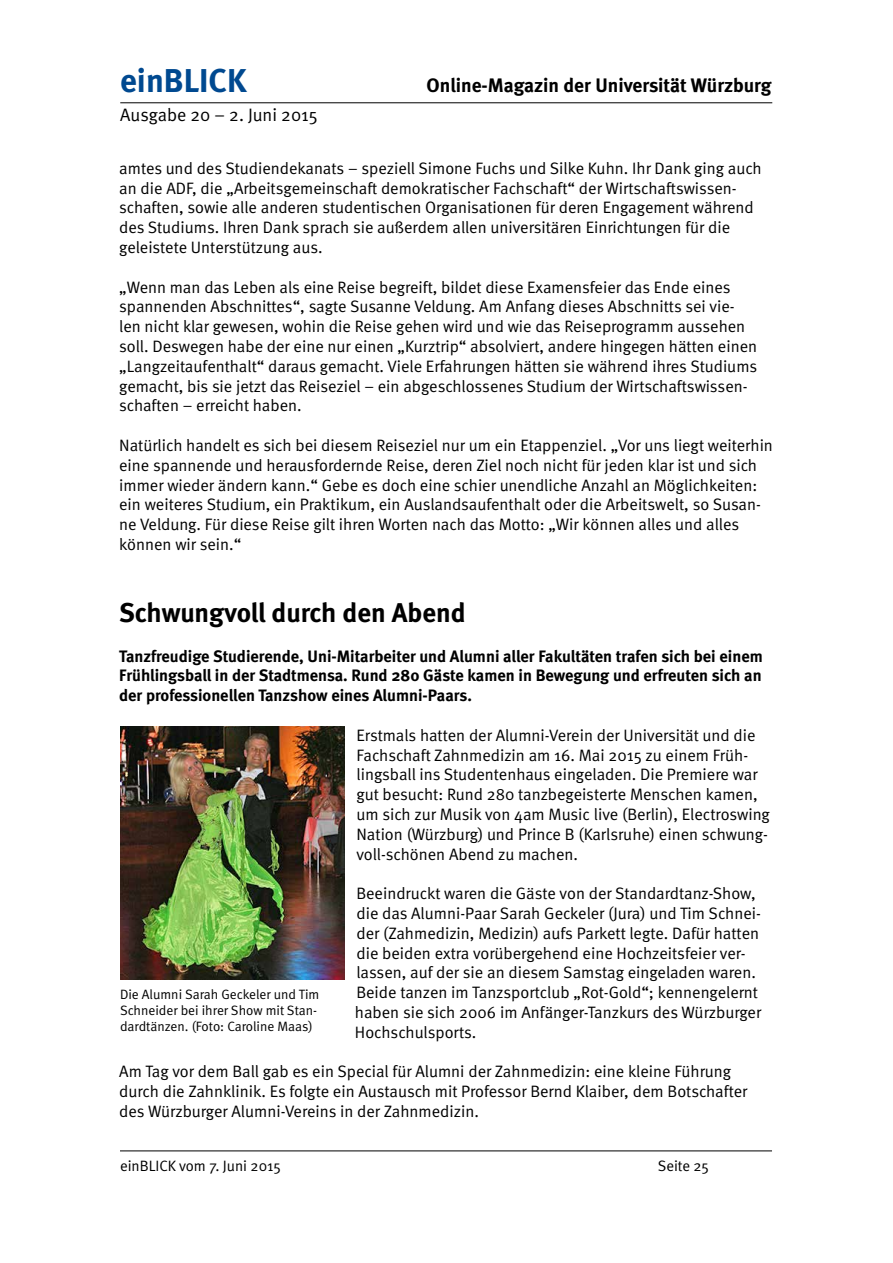
<style>
.page{position:relative;width:893px;height:1263px;background:#fff}
.page>*{position:absolute;margin:0;border:0;box-sizing:border-box;transform-origin:0 0}
.t1{font:700 33px "Meta";color:#004990}
.t2{font:700 27px "Meta";letter-spacing:-.005em;color:#000}
.t3{font:700 19.5px "Meta";color:#000}
.t4{font:18px "Meta Normal";color:#000}
.t5{font:16.5px/19.8px "Meta Normal";color:#000}
.t6{font:700 16.5px/19.8px "Meta";color:#000;text-align:justify}
.t7{font:15px "Meta Normal";color:#000}
.t8{font:13.5px/16.2px "Meta Normal";color:#000}
</style>
<div class="page">
<hr style="left:120px;top:102px;width:652px;height:1px;background:#000">
<hr style="left:120px;top:1150px;width:652px;height:1px;background:#000">
<img style="left:120px;top:727px;width:224px;height:252px">
<h1 class="t1" style="left:120px;top:61px;width:128px">einBLICK</h1>
<p class="t3" style="left:427px;top:74px;width:346px">Online-Magazin der Universität Würzburg</p>
<p class="t4" style="left:120px;top:105px;width:199px">Ausgabe 20 – 2. Juni 2015</p>
<p class="t5" style="left:119px;top:158px;width:644px">amtes und des Studiendekanats – speziell Simone Fuchs und Silke Kuhn. Ihr Dank ging auch an die ADF, die „Arbeitsgemeinschaft demokratischer Fachschaft“ der Wirtschaftswissen&shy;schaften, sowie alle anderen studentischen Organisationen für deren Engagement während des Studiums. Ihren Dank sprach sie außerdem allen universitären Einrichtungen für die geleistete Unterstützung aus.</p>
<p class="t5" style="left:119px;top:277px;width:640px">„Wenn man das Leben als eine Reise begreift, bildet diese Examensfeier das Ende eines spannenden Abschnittes“, sagte Susanne Veldung. Am Anfang dieses Abschnitts sei vie&shy;len nicht klar gewesen, wohin die Reise gehen wird und wie das Reiseprogramm aussehen soll. Deswegen habe der eine nur einen „Kurztrip“ absolviert, andere hingegen hätten einen „Langzeitaufenthalt“ daraus gemacht. Viele Erfahrungen hätten sie während ihres Studiums gemacht, bis sie jetzt das Reiseziel – ein abgeschlossenes Studium der Wirtschaftswissen&shy;schaften – erreicht haben.</p>
<p class="t5" style="left:119px;top:435px;width:655px">Natürlich handelt es sich bei diesem Reiseziel nur um ein Etappenziel. „Vor uns liegt weiterhin eine spannende und herausfordernde Reise, deren Ziel noch nicht für jeden klar ist und sich immer wieder ändern kann.“ Gebe es doch eine schier unendliche Anzahl an Möglichkeiten: ein weiteres Studium, ein Praktikum, ein Auslandsaufenthalt oder die Arbeitswelt, so Susan&shy;ne Veldung. Für diese Reise gilt ihren Worten nach das Motto: „Wir können alles und alles können wir sein.“</p>
<h2 class="t2" style="left:119px;top:596px;width:348px">Schwungvoll durch den Abend</h2>
<p class="t6" style="left:119px;top:646px;width:645px">Tanzfreudige Studierende, Uni-Mitarbeiter und Alumni aller Fakultäten trafen sich bei einem Frühlingsball in der Stadtmensa. Rund 280 Gäste kamen in Bewegung und erfreuten sich an der professionellen Tanzshow eines Alumni-Paars.</p>
<p class="t5" style="left:356px;top:725px;width:415px">Erstmals hatten der Alumni-Verein der Universität und die Fachschaft Zahnmedizin am 16. Mai 2015 zu einem Früh&shy;lingsball ins Studentenhaus eingeladen. Die Premiere war gut besucht: Rund 280 tanzbegeisterte Menschen kamen, um sich zur Musik von 4am Music live (Berlin), Electroswing Nation (Würzburg) und Prince B (Karlsruhe) einen schwung&shy;voll-schönen Abend zu machen.</p>
<p class="t5" style="left:355px;top:883px;width:408px">Beeindruckt waren die Gäste von der Standardtanz-Show, die das Alumni-Paar Sarah Geckeler (Jura) und Tim Schnei&shy;der (Zahmedizin, Medizin) aufs Parkett legte. Dafür hatten die beiden extra vorübergehend eine Hochzeitsfeier ver&shy;lassen, auf der sie an diesem Samstag eingeladen waren.<br>Beide tanzen im Tanzsportclub „Rot-Gold“; kennengelernt haben sie sich 2006 im Anfänger-Tanzkurs des Würzburger Hochschulsports.</p>
<p class="t5" style="left:119px;top:1061px;width:630px">Am Tag vor dem Ball gab es ein Special für Alumni der Zahnmedizin: eine kleine Führung durch die Zahnklinik. Es folgte ein Austausch mit Professor Bernd Klaiber, dem Botschafter des Würzburger Alumni-Vereins in der Zahnmedizin.</p>
<p class="t8" style="left:120px;top:986px;width:201px">Die Alumni Sarah Geckeler und Tim<br>Schneider bei ihrer Show mit Stan&shy;dardtänzen. (Foto: Caroline Maas)</p>
<p class="t7" style="left:120px;top:1157px;width:162px">einBLICK vom 7. Juni 2015</p>
<p class="t7" style="left:658px;top:1157px;width:53px">Seite 25</p>
</div>
